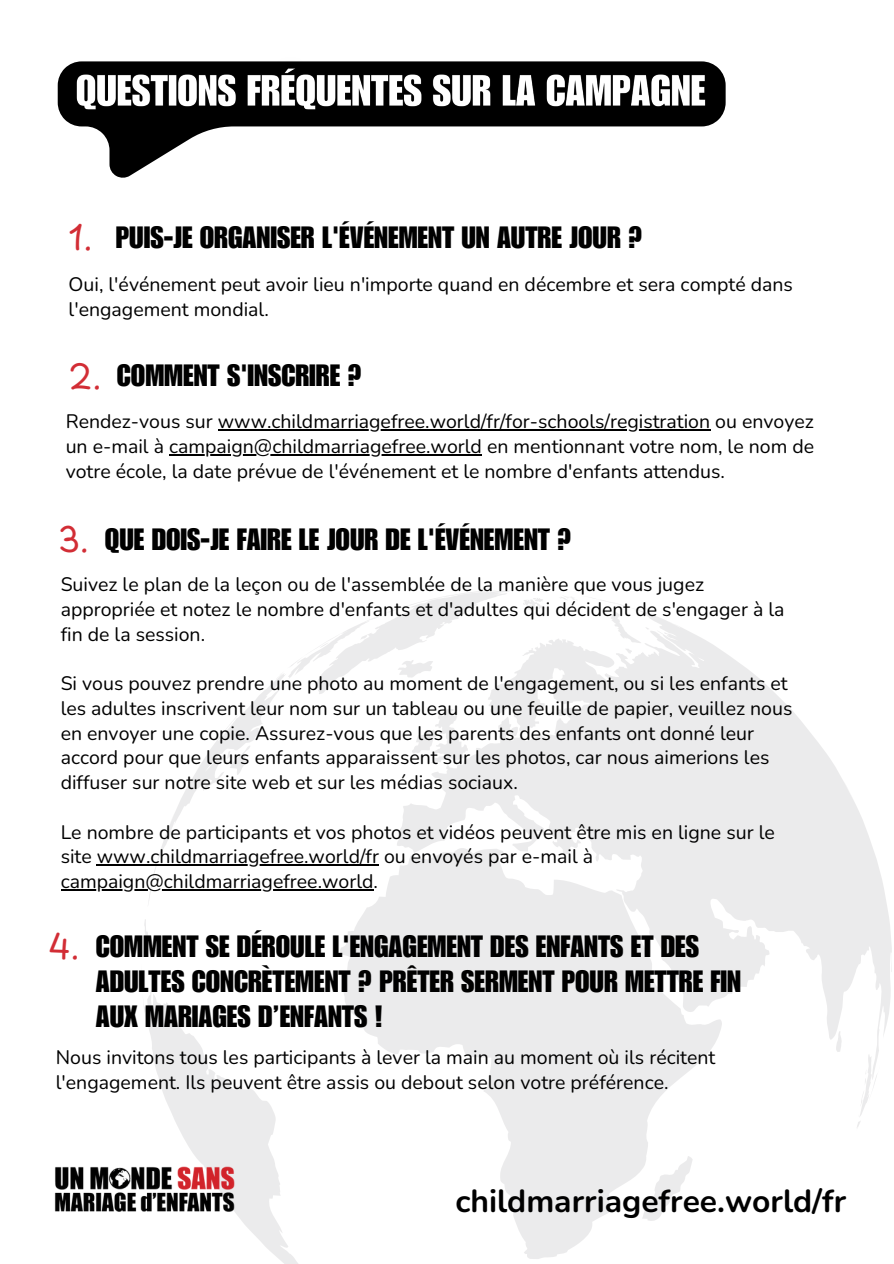
<style>
.page{position:relative;width:894px;height:1264px;background:#fff}
.page>*{position:absolute;margin:0;border:0;box-sizing:border-box;transform-origin:0 0}
.t1{font:33.9px "Playpen Sans";color:#d22d35}
.t2{font:700 31.8px "Nunito";color:#000}
.t3{font:30px/34.8px "Impact LT Std";color:#000}
.t4{font:19.5px/24.8px "Nunito";color:#000}
</style>
<div class="page">
<svg style="left:99px;top:131px;width:108px;height:47px"></svg>
<svg style="left:523px;top:598px;width:22px;height:10px"></svg>
<svg style="left:144px;top:990px;width:154px;height:273px"></svg>
<svg style="left:340px;top:906px;width:353px;height:352px"></svg>
<svg style="left:561px;top:596px;width:62px;height:10px"></svg>
<svg style="left:857px;top:1080px;width:19px;height:48px"></svg>
<svg style="left:397px;top:608px;width:494px;height:472px;fill:#ebebec"></svg>
<svg style="left:144px;top:919px;width:17px;height:38px"></svg>
<svg style="left:148px;top:590px;width:366px;height:316px"></svg>
<img style="left:57px;top:61px;width:669px;height:70px">
<hr style="left:218px;top:429px;width:492px;height:1px;background:#000">
<hr style="left:169px;top:454px;width:313px;height:1px;background:#000">
<hr style="left:97px;top:864px;width:282px;height:1px;background:#000">
<hr style="left:61px;top:889px;width:312px;height:1px;background:#000">
<img style="left:54px;top:1156px;width:192px;height:64px">
<p class="t1" style="left:69px;top:211px;width:26px">1.</p>
<h4 class="t3" style="left:116px;top:224px;width:528px">PUIS-JE ORGANISER L'ÉVÉNEMENT UN AUTRE JOUR ?</h4>
<h3 class="t4" style="left:69px;top:272px;width:725px">Oui, l'événement peut avoir lieu n'importe quand en décembre et sera compté dans l'engagement mondial.</h3>
<h4 class="t1" style="left:69px;top:349px;width:34px">2.</h4>
<h3 class="t3" style="left:117px;top:362px;width:246px">COMMENT S'INSCRIRE ?</h3>
<p class="t4" style="left:66px;top:409px;width:749px">Rendez-vous sur www.childmarriagefree.world/fr/for-schools/registration ou envoyez</p>
<h3 class="t4" style="left:66px;top:434px;width:749px">un e-mail à campaign@childmarriagefree.world en mentionnant votre nom, le nom de</h3>
<h4 class="t4" style="left:66px;top:459px;width:660px">votre école, la date prévue de l'événement et le nombre d'enfants attendus.</h4>
<h4 class="t1" style="left:58px;top:513px;width:33px">3.</h4>
<h3 class="t3" style="left:105px;top:526px;width:468px">QUE DOIS-JE FAIRE LE JOUR DE L'ÉVÉNEMENT ?</h3>
<p class="t4" style="left:61px;top:572px;width:725px">Suivez le plan de la leçon ou de l'assemblée de la manière que vous jugez appropriée et notez le nombre d'enfants et d'adultes qui décident de s'engager à la fin de la session.</p>
<p class="t4" style="left:61px;top:671px;width:733px">Si vous pouvez prendre une photo au moment de l'engagement, ou si les enfants et les adultes inscrivent leur nom sur un tableau ou une feuille de papier, veuillez nous en envoyer une copie. Assurez-vous que les parents des enfants ont donné leur accord pour que leurs enfants apparaissent sur les photos, car nous aimerions les diffuser sur notre site web et sur les médias sociaux.</p>
<p class="t4" style="left:61px;top:820px;width:715px">Le nombre de participants et vos photos et vidéos peuvent être mis en ligne sur le site www.childmarriagefree.world/fr ou envoyés par e-mail à</p>
<h2 class="t4" style="left:61px;top:869px;width:319px">campaign@childmarriagefree.world.</h2>
<p class="t1" style="left:48px;top:919px;width:33px">4.</p>
<p class="t3" style="left:96px;top:933px;width:646px">COMMENT SE DÉROULE L'ENGAGEMENT DES ENFANTS ET DES<br>ADULTES CONCRÈTEMENT ? PRÊTER SERMENT POUR METTRE FIN<br>AUX MARIAGES D’ENFANTS !</p>
<p class="t4" style="left:56px;top:1045px;width:661px">Nous invitons tous les participants à lever la main au moment où ils récitent l'engagement. Ils peuvent être assis ou debout selon votre préférence.</p>
<h2 class="t2" style="left:455px;top:1179px;width:392px">childmarriagefree.world/fr</h2>
</div>
